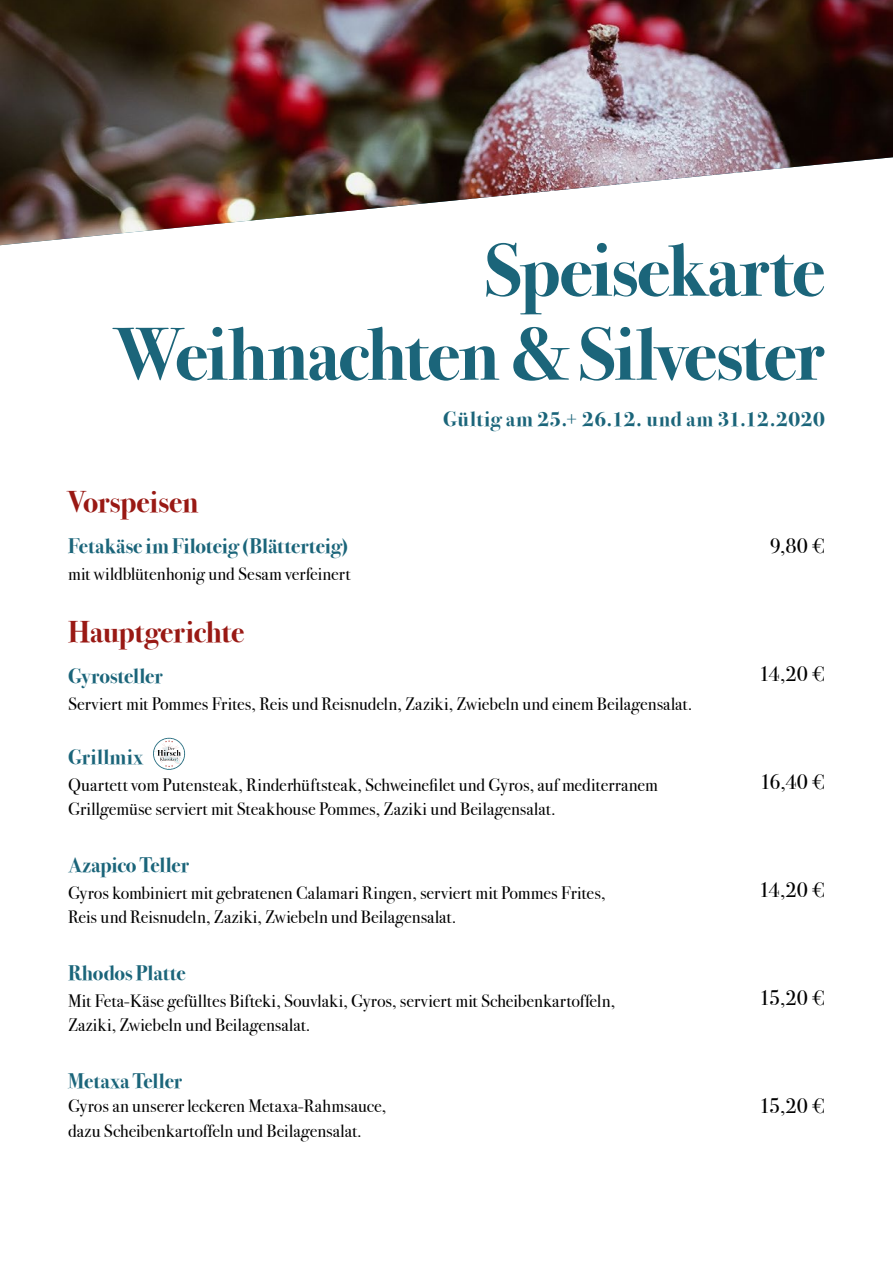
<style>
.page{position:relative;width:893px;height:1263px;background:#fff}
.page>*{position:absolute;margin:0;border:0;box-sizing:border-box;transform-origin:0 0}
.t1{font:700 75px "Bodoni Svty Two ITCTT";letter-spacing:-.015em;color:#1b657a}
.t2{font:700 30px "Bodoni Svty Two OSITCTT";letter-spacing:-.005em;color:#991914}
.t3{font:700 21px "Bodoni Svty Two ITCTT";letter-spacing:.005em;color:#1b657a}
.t4{font:21px "Bodoni Svty Two ITCTT";letter-spacing:.005em;color:#000}
.t5{font:700 21px "Bodoni Svty Two ITCTT";letter-spacing:.025em;color:#1b657a}
.t6{font:18px/24px "Bodoni Svty Two ITCTT";color:#000}
</style>
<div class="page">
<img style="left:0;top:0;width:893px;height:245px">
<svg style="left:153px;top:738px;width:32px;height:32px"></svg>
<h1 class="t1" style="left:485px;top:208px;width:342px">Speisekarte</h1>
<h1 class="t1" style="left:115px;top:292px;width:712px">Weihnachten &amp; Silvester</h1>
<p class="t5" style="left:443px;top:401px;width:383px">Gültig am 25.+ 26.12. und am 31.12.2020</p>
<h2 class="t2" style="left:68px;top:485px;width:132px">Vorspeisen</h2>
<p class="t3" style="left:68px;top:528px;width:283px">Fetakäse im Filoteig (Blätterteig)</p>
<p class="t6" style="left:68px;top:560px;width:284px">mit wildblütenhonig und Sesam verfeinert</p>
<h2 class="t2" style="left:68px;top:614px;width:178px">Hauptgerichte</h2>
<p class="t3" style="left:68px;top:658px;width:96px">Gyrosteller</p>
<p class="t6" style="left:68px;top:690px;width:626px">Serviert mit Pommes Frites, Reis und Reisnudeln, Zaziki, Zwiebeln und einem Beilagensalat.</p>
<p class="t3" style="left:68px;top:739px;width:77px">Grillmix</p>
<p class="t6" style="left:68px;top:771px;width:591px">Quartett vom Putensteak, Rinderhüftsteak, Schweinefilet und Gyros, auf mediterranem<br>Grillgemüse serviert mit Steakhouse Pommes, Zaziki und Beilagensalat.</p>
<p class="t3" style="left:68px;top:847px;width:123px">Azapico Teller</p>
<p class="t6" style="left:68px;top:879px;width:539px">Gyros kombiniert mit gebratenen Calamari Ringen, serviert mit Pommes Frites,<br>Reis und Reisnudeln, Zaziki, Zwiebeln und Beilagensalat.</p>
<p class="t3" style="left:68px;top:955px;width:119px">Rhodos Platte</p>
<p class="t6" style="left:68px;top:987px;width:549px">Mit Feta-Käse gefülltes Bifteki, Souvlaki, Gyros, serviert mit Scheibenkartoffeln,<br>Zaziki, Zwiebeln und Beilagensalat.</p>
<p class="t3" style="left:68px;top:1063px;width:116px">Metaxa Teller</p>
<p class="t6" style="left:68px;top:1091px;width:320px;line-height:25.5px">Gyros an unserer leckeren Metaxa-Rahmsauce, dazu Scheibenkartoffeln und Beilagensalat.</p>
<p class="t4" style="left:770px;top:529px;width:57px">9,80 €</p>
<p class="t4" style="left:759px;top:657px;width:68px">14,20 €</p>
<p class="t4" style="left:760px;top:765px;width:67px">16,40 €</p>
<p class="t4" style="left:759px;top:873px;width:68px">14,20 €</p>
<p class="t4" style="left:759px;top:981px;width:67px">15,20 €</p>
<p class="t4" style="left:759px;top:1089px;width:67px">15,20 €</p>
</div>
